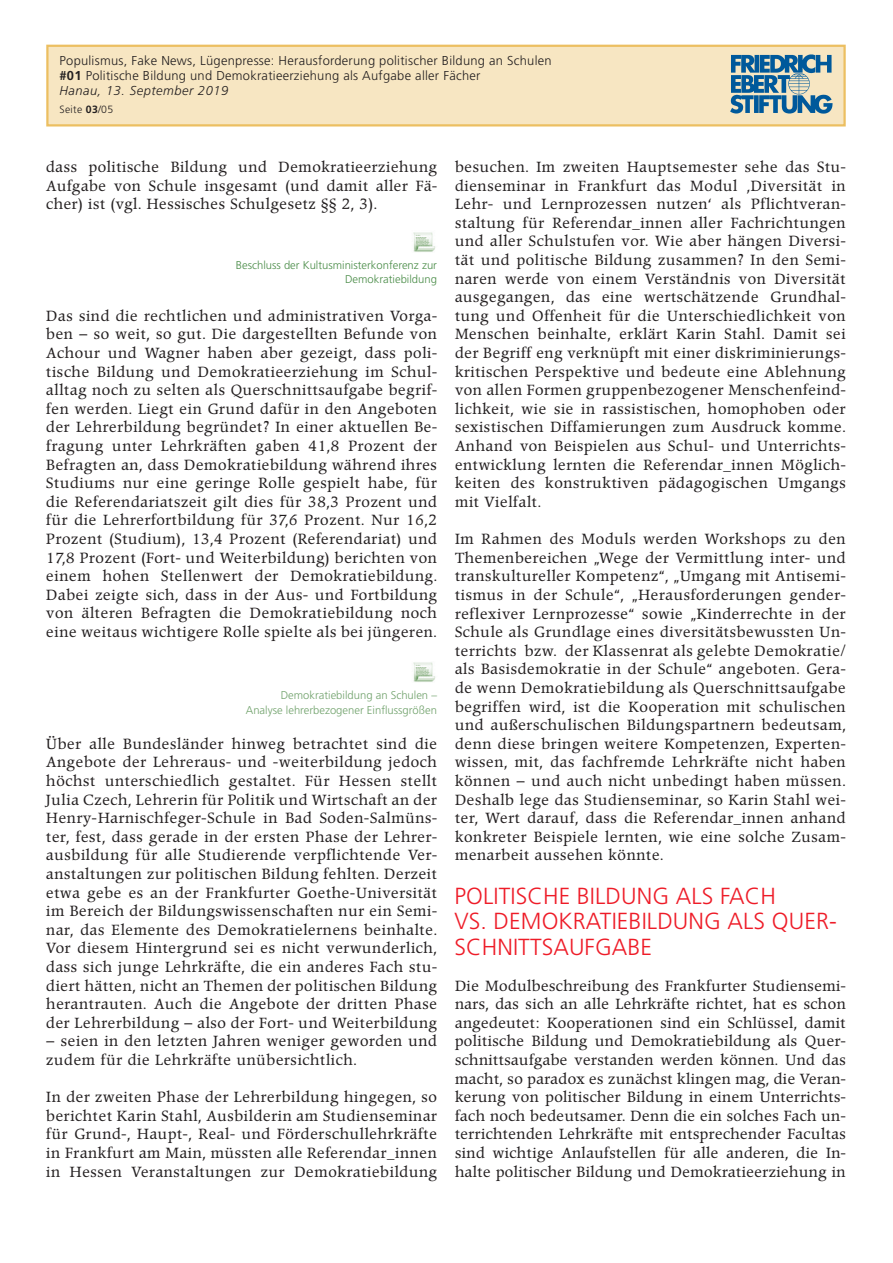
<style>
.page{position:relative;width:893px;height:1263px;background:#fff}
.page>*{position:absolute;margin:0;border:0;box-sizing:border-box;transform-origin:0 0}
.t1{font:300 23.25px/25.5px "Frutiger CE";letter-spacing:.005em;color:#ee1c28}
.t2{font:14.55px/18.6px "Poppl Pontifex BE";letter-spacing:.045em;color:#231f20;text-align:justify}
.t3{font:300 12.9px/15px "Frutiger CE";letter-spacing:.02em;color:#231f20}
.t4{font:300 11.25px/14.2px "Frutiger";color:#71a26c;text-align:right}
.t5{font:300 11.25px/14.2px "Frutiger";color:#4a8c48;text-align:right}
.t6{font:300 10.5px "Frutiger";letter-spacing:.03em;color:#231f20}
.s1{font-weight:700}
.s2{font-style:italic}
.s3{font-family:"Frutiger CE";font-weight:700}
</style>
<div class="page">
<img style="left:413px;top:232px;width:22px;height:20px">
<img style="left:413px;top:662px;width:22px;height:20px">
<div style="left:46px;top:45px;width:800px;height:81px;background:#f7e6c2;border:2px solid #ecbf61"></div>
<img style="left:730px;top:54px;width:103px;height:60px">
<p class="t3" style="left:60px;top:53px;width:494px">Populismus, Fake News, Lügenpresse: Herausforderung politischer Bildung an Schulen <span class="s1">#01</span> Politische Bildung und Demokratieerziehung als Aufgabe aller Fächer<br><span class="s2">Hanau, 13. September 2019</span></p>
<p class="t6" style="left:60px;top:103px;width:55px">Seite <span class="s3">03</span>/05</p>
<p class="t2" style="left:46px;top:158px;width:392px">dass politische Bildung und Demokratieerziehung Aufgabe von Schule insgesamt (und damit aller Fä&shy;cher) ist (vgl. Hessisches Schulgesetz §§ 2, 3).</p>
<p class="t5" style="left:236px;top:258px;width:203px">Beschluss der Kultusministerkonferenz zur<br>Demokratiebildung</p>
<p class="t2" style="left:46px;top:307px;width:392px">Das sind die rechtlichen und administrativen Vorga&shy;ben – so weit, so gut. Die dargestellten Befunde von Achour und Wagner haben aber gezeigt, dass poli&shy;tische Bildung und Demokratieerziehung im Schul&shy;alltag noch zu selten als Querschnittsaufgabe begrif&shy;fen werden. Liegt ein Grund dafür in den Angeboten der Lehrerbildung begründet? In einer aktuellen Be&shy;fragung unter Lehrkräften gaben 41,8 Prozent der Befragten an, dass Demokratiebildung während ihres Studiums nur eine geringe Rolle gespielt habe, für die Referendariatszeit gilt dies für 38,3 Prozent und für die Lehrerfortbildung für 37,6 Prozent. Nur 16,2<br>Prozent (Studium), 13,4 Prozent (Referendariat) und 17,8 Prozent (Fort- und Weiterbildung) berichten von einem hohen Stellenwert der Demokratiebildung.<br>Dabei zeigte sich, dass in der Aus- und Fortbildung von älteren Befragten die Demokratiebildung noch eine weitaus wichtigere Rolle spielte als bei jüngeren.</p>
<p class="t4" style="left:246px;top:689px;width:193px">Demokratiebildung an Schulen –<br>Analyse lehrerbezogener Einflussgrößen</p>
<p class="t2" style="left:46px;top:735px;width:392px">Über alle Bundesländer hinweg betrachtet sind die Angebote der Lehreraus- und -weiterbildung jedoch höchst unterschiedlich gestaltet. Für Hessen stellt Julia Czech, Lehrerin für Politik und Wirtschaft an der Henry-Harnischfeger-Schule in Bad Soden-Salmüns&shy;ter, fest, dass gerade in der ersten Phase der Lehrer&shy;ausbildung für alle Studierende verpflichtende Ver&shy;anstaltungen zur politischen Bildung fehlten. Derzeit etwa gebe es an der Frankfurter Goethe-Universität im Bereich der Bildungswissenschaften nur ein Semi&shy;nar, das Elemente des Demokratielernens beinhalte.<br>Vor diesem Hintergrund sei es nicht verwunderlich, dass sich junge Lehrkräfte, die ein anderes Fach stu&shy;diert hätten, nicht an Themen der politischen Bildung herantrauten. Auch die Angebote der dritten Phase der Lehrerbildung – also der Fort- und Weiterbildung</p>
<p class="t2" style="left:46px;top:1032px;width:392px">– seien in den letzten Jahren weniger geworden und zudem für die Lehrkräfte unübersichtlich.</p>
<p class="t2" style="left:46px;top:1088px;width:392px">In der zweiten Phase der Lehrerbildung hingegen, so berichtet Karin Stahl, Ausbilderin am Studienseminar für Grund-, Haupt-, Real- und Förderschullehrkräfte in Frankfurt am Main, müssten alle Referendar_innen in Hessen Veranstaltungen zur Demokratiebildung</p>
<p class="t2" style="left:455px;top:158px;width:392px">besuchen. Im zweiten Hauptsemester sehe das Stu&shy;dienseminar in Frankfurt das Modul ‚Diversität in Lehr- und Lernprozessen nutzen‘ als Pflichtveran&shy;staltung für Referendar_innen aller Fachrichtungen und aller Schulstufen vor. Wie aber hängen Diversi&shy;tät und politische Bildung zusammen? In den Semi&shy;naren werde von einem Verständnis von Diversität ausgegangen, das eine wertschätzende Grundhal&shy;tung und Offenheit für die Unterschiedlichkeit von Menschen beinhalte, erklärt Karin Stahl. Damit sei der Begriff eng verknüpft mit einer diskriminierungs&shy;kritischen Perspektive und bedeute eine Ablehnung von allen Formen gruppenbezogener Menschenfeind&shy;lichkeit, wie sie in rassistischen, homophoben oder sexistischen Diffamierungen zum Ausdruck komme.<br>Anhand von Beispielen aus Schul- und Unterrichts&shy;entwicklung lernten die Referendar_innen Möglich&shy;keiten des konstruktiven pädagogischen Umgangs mit Vielfalt.</p>
<p class="t2" style="left:455px;top:530px;width:392px">Im Rahmen des Moduls werden Workshops zu den Themenbereichen „Wege der Vermittlung inter- und transkultureller Kompetenz“, „Umgang mit Antisemi&shy;tismus in der Schule“, „Herausforderungen gender&shy;reflexiver Lernprozesse“ sowie „Kinderrechte in der Schule als Grundlage eines diversitätsbewussten Un&shy;terrichts bzw. der Klassenrat als gelebte Demokratie/ als Basisdemokratie in der Schule“ angeboten. Gera&shy;de wenn Demokratiebildung als Querschnittsaufgabe begriffen wird, ist die Kooperation mit schulischen und außerschulischen Bildungspartnern bedeutsam, denn diese bringen weitere Kompetenzen, Experten&shy;wissen, mit, das fachfremde Lehrkräfte nicht haben können – und auch nicht unbedingt haben müssen.<br>Deshalb lege das Studienseminar, so Karin Stahl wei&shy;ter, Wert darauf, dass die Referendar_innen anhand konkreter Beispiele lernten, wie eine solche Zusam&shy;menarbeit aussehen könnte.</p>
<h1 class="t1" style="left:454px;top:883px;width:384px">POLITISCHE BILDUNG ALS FACH<br>VS. DEMOKRATIEBILDUNG ALS QUER-<br>SCHNITTSAUFGABE</h1>
<p class="t2" style="left:455px;top:976px;width:392px">Die Modulbeschreibung des Frankfurter Studiensemi&shy;nars, das sich an alle Lehrkräfte richtet, hat es schon angedeutet: Kooperationen sind ein Schlüssel, damit politische Bildung und Demokratiebildung als Quer&shy;schnittsaufgabe verstanden werden können. Und das macht, so paradox es zunächst klingen mag, die Veran&shy;kerung von politischer Bildung in einem Unterrichts&shy;fach noch bedeutsamer. Denn die ein solches Fach un&shy;terrichtenden Lehrkräfte mit entsprechender Facultas sind wichtige Anlaufstellen für alle anderen, die In&shy;halte politischer Bildung und Demokratieerziehung in</p>
</div>
